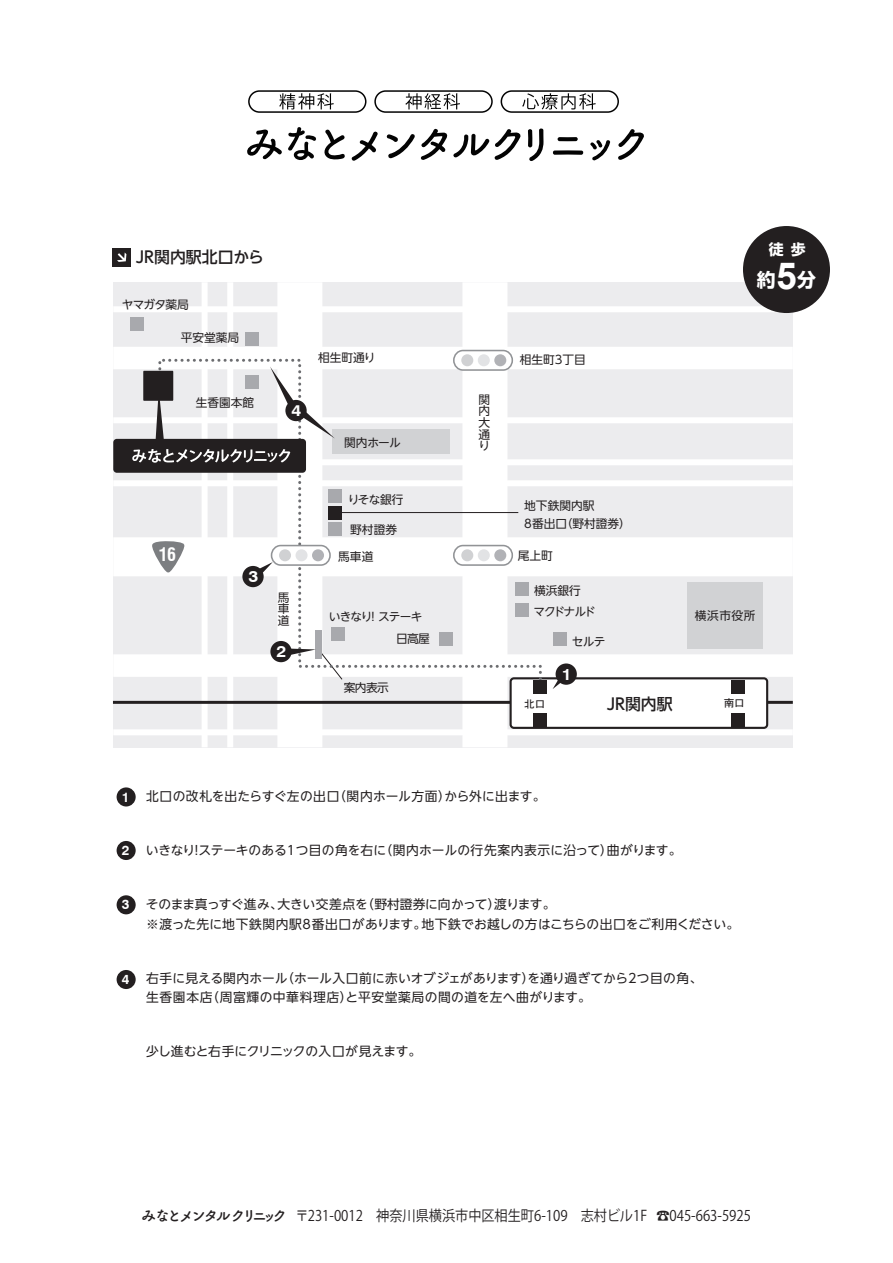
<style>
.page{position:relative;width:893px;height:1263px;background:#fff}
.page>*{position:absolute;margin:0;border:0;box-sizing:border-box;transform-origin:0 0}
.t1{font:700 18.9px "UD Shin Go Pro";color:#fff}
.t2{font:700 condensed 18px "Swiss 721 BT";color:#fff}
.t3{font:500 15.9px "UD Shin Go NT Pro";color:#231f20}
.t4{font:700 15.9px "Swiss 721 BT";color:#fff;scale:1.09 1}
.t5{font:700 14.85px "UD Shin Go Pro";color:#fff}
.t6{font:14.7px "Koz Go Pr 6 N";color:#231f20;scale:.89 1}
.t7{font:700 13.5px "Swiss 721 BT";color:#fff}
.t8{font:12.75px/19.2px "UD Shin Go NT Pro";letter-spacing:.015em;color:#231f20}
.t9{font:12.75px "UD Shin Go NT Pro";letter-spacing:-.02em;color:#231f20}
.t10{font:11.7px/11.7px "UD Shin Go NT Pro";color:#231f20;text-align:justify}
.t11{font:11.7px/21px "UD Shin Go NT Pro";letter-spacing:-.085em;color:#231f20}
.t12{font:11.7px "UD Shin Go NT Pro";letter-spacing:-.075em;color:#231f20}
.t13{font:10.65px "Heisei Kaku Go Std W5";color:#231f20}
.s1{font-family:"Arial";font-size:37.2px}
.s2{font-family:"Tsuku A Rd Gothic Std B";font-size:14.85px}
</style>
<div class="page">
<svg style="left:247px;top:127px;width:69px;height:33px"></svg>
<svg style="left:324px;top:129px;width:54px;height:32px"></svg>
<svg style="left:386px;top:128px;width:135px;height:32px"></svg>
<svg style="left:528px;top:128px;width:15px;height:33px"></svg>
<svg style="left:552px;top:129px;width:92px;height:32px"></svg>
<div style="left:501px;top:90px;width:118px;height:23px;border:2px solid #030303;border-radius:11px"></div>
<svg style="left:522px;top:93px;width:74px;height:16px"></svg>
<div style="left:374px;top:90px;width:119px;height:23px;border:2px solid #030303;border-radius:11px"></div>
<svg style="left:405px;top:93px;width:55px;height:16px"></svg>
<div style="left:248px;top:90px;width:118px;height:23px;border:2px solid #030303;border-radius:11px"></div>
<svg style="left:279px;top:93px;width:55px;height:16px"></svg>
<div style="left:117px;top:787px;width:19px;height:19px;background:#231f20;border-radius:50%"></div>
<div style="left:117px;top:841px;width:19px;height:19px;background:#231f20;border-radius:50%"></div>
<div style="left:117px;top:895px;width:19px;height:19px;background:#231f20;border-radius:50%"></div>
<div style="left:117px;top:970px;width:19px;height:19px;background:#231f20;border-radius:50%"></div>
<div style="left:112px;top:248px;width:18px;height:18px;background:#231f20"></div>
<svg style="left:117px;top:252px;width:9px;height:10px"></svg>
<div style="left:113px;top:282px;width:680px;height:465px;background:#ececee"></div>
<div style="left:113px;top:654px;width:680px;height:23px;background:#fff"></div>
<div style="left:113px;top:480px;width:680px;height:6px;background:#fff"></div>
<div style="left:113px;top:417px;width:680px;height:6px;background:#fff"></div>
<div style="left:113px;top:306px;width:680px;height:6px;background:#fff"></div>
<div style="left:113px;top:459px;width:680px;height:6px;background:#fff"></div>
<div style="left:113px;top:729px;width:680px;height:6px;background:#fff"></div>
<div style="left:113px;top:537px;width:680px;height:39px;background:#fff"></div>
<div style="left:462px;top:282px;width:45px;height:465px;background:#fff"></div>
<div style="left:277px;top:282px;width:45px;height:465px;background:#fff"></div>
<div style="left:113px;top:347px;width:680px;height:22px;background:#fff"></div>
<div style="left:227px;top:282px;width:6px;height:465px;background:#fff"></div>
<div style="left:202px;top:282px;width:6px;height:465px;background:#fff"></div>
<hr style="left:113px;top:701px;width:680px;height:3px;background:#231f20">
<div style="left:511px;top:678px;width:256px;height:50px;background:#fff;border-radius:3px"></div>
<div style="left:510px;top:677px;width:258px;height:52px;border:2px solid #231f20;border-radius:3px"></div>
<div style="left:688px;top:582px;width:75px;height:66px;background:#d1d2d4"></div>
<div style="left:533px;top:680px;width:14px;height:13px;background:#231f20"></div>
<div style="left:533px;top:713px;width:14px;height:13px;background:#231f20"></div>
<div style="left:731px;top:680px;width:14px;height:13px;background:#231f20"></div>
<div style="left:731px;top:713px;width:14px;height:13px;background:#231f20"></div>
<div style="left:130px;top:317px;width:13px;height:13px;background:#a8a9ad"></div>
<div style="left:245px;top:332px;width:14px;height:13px;background:#a8a9ad"></div>
<div style="left:553px;top:632px;width:13px;height:13px;background:#a8a9ad"></div>
<div style="left:453px;top:350px;width:60px;height:21px;border:2px solid #919396;border-radius:9px"></div>
<div style="left:461px;top:354px;width:12px;height:12px;background:#d0d1d3;border-radius:50%"></div>
<div style="left:478px;top:354px;width:12px;height:12px;background:#e2e3e5;border-radius:50%"></div>
<svg style="left:494px;top:354px;width:12px;height:12px"></svg>
<svg style="left:152px;top:542px;width:5px;height:16px"></svg>
<svg style="left:157px;top:357px;width:386px;height:325px"></svg>
<svg style="left:553px;top:671px;width:10px;height:18px"></svg>
<div style="left:556px;top:663px;width:21px;height:22px;background:#231f20;border-radius:50%"></div>
<svg style="left:285px;top:646px;width:58px;height:34px"></svg>
<div style="left:270px;top:641px;width:22px;height:21px;background:#231f20;border-radius:50%"></div>
<svg style="left:254px;top:562px;width:19px;height:16px"></svg>
<div style="left:242px;top:566px;width:22px;height:21px;background:#231f20;border-radius:50%"></div>
<div style="left:272px;top:545px;width:58px;height:20px;background:#fff;border-radius:9px"></div>
<div style="left:271px;top:545px;width:60px;height:21px;border:2px solid #919396;border-radius:9px"></div>
<div style="left:279px;top:549px;width:12px;height:12px;background:#d0d1d3;border-radius:50%"></div>
<div style="left:296px;top:549px;width:12px;height:12px;background:#e2e3e5;border-radius:50%"></div>
<div style="left:312px;top:549px;width:12px;height:12px;background:#b1b2b6;border-radius:50%"></div>
<div style="left:743px;top:226px;width:87px;height:87px;background:#231f20;border-radius:50%"></div>
<div style="left:113px;top:439px;width:193px;height:34px;background:#231f20;border-radius:4px"></div>
<svg style="left:132px;top:366px;width:203px;height:97px"></svg>
<p class="t3" style="left:136px;top:244px;width:130px">JR関内駅北口から</p>
<p class="t10" style="left:122px;top:299px;width:68px">ヤマガタ薬局</p>
<p class="t10" style="left:181px;top:332px;width:60px">平安堂薬局</p>
<p class="t10" style="left:196px;top:396px;width:60px">生香園本館</p>
<p class="t4" style="left:292px;top:401px;width:11px">4</p>
<h2 class="t2" style="left:159px;top:544px;width:19px">16</h2>
<p class="t4" style="left:249px;top:567px;width:11px">3</p>
<p class="t10" style="left:278px;top:591px;width:13px">馬車道</p>
<p class="t4" style="left:277px;top:642px;width:11px">2</p>
<p class="t10" style="left:318px;top:351px;width:59px">相生町通り</p>
<p class="t10" style="left:344px;top:437px;width:58px">関内ホール</p>
<p class="t10" style="left:348px;top:494px;width:57px">りそな銀行</p>
<p class="t10" style="left:350px;top:524px;width:48px">野村證券</p>
<p class="t10" style="left:478px;top:393px;width:13px">関内大通り</p>
<p class="t10" style="left:520px;top:353px;width:68px">相生町3丁目</p>
<p class="t10" style="left:524px;top:496px;width:108px;line-height:18px">地下鉄関内駅<br>8番出口（野村證券）</p>
<p class="t5" style="left:769px;top:237px;width:38px">徒 歩</p>
<h1 class="t1" style="left:757px;top:264px;width:61px">約<span class="s1">5</span>分</h1>
<p class="t10" style="left:518px;top:550px;width:37px">尾上町</p>
<p class="t11" style="left:534px;top:580px;width:64px">横浜銀行<br>マクドナルド</p>
<p class="t10" style="left:572px;top:635px;width:35px">セルテ</p>
<p class="t10" style="left:338px;top:551px;width:37px">馬車道</p>
<p class="t12" style="left:329px;top:607px;width:95px">いきなり！ステーキ</p>
<p class="t10" style="left:695px;top:610px;width:62px">横浜市役所</p>
<p class="t10" style="left:396px;top:633px;width:35px">日高屋</p>
<p class="t10" style="left:344px;top:681px;width:47px">案内表示</p>
<p class="t4" style="left:562px;top:665px;width:11px">1</p>
<p class="t3" style="left:607px;top:691px;width:68px">JR関内駅</p>
<p class="t13" style="left:524px;top:698px;width:23px">北口</p>
<p class="t13" style="left:724px;top:696px;width:23px">南口</p>
<p class="t7" style="left:122px;top:788px;width:9px">1</p>
<p class="t8" style="left:146px;top:787px;width:401px">北口の改札を出たらすぐ左の出口（関内ホール方面）から外に出ます。</p>
<p class="t7" style="left:122px;top:842px;width:9px">2</p>
<p class="t8" style="left:146px;top:841px;width:537px">いきなり！ステーキのある1つ目の角を右に（関内ホールの行先案内表示に沿って）曲がります。</p>
<p class="t7" style="left:122px;top:896px;width:9px">3</p>
<p class="t8" style="left:146px;top:895px;width:595px">そのまま真っすぐ進み、大きい交差点を（野村證券に向かって）渡ります。<br>※渡った先に地下鉄関内駅8番出口があります。地下鉄でお越しの方はこちらの出口をご利用ください。</p>
<p class="t7" style="left:122px;top:971px;width:9px">4</p>
<p class="t8" style="left:146px;top:968px;width:558px">右手に見える関内ホール（ホール入口前に赤いオブジェがあります）を通り過ぎてから2つ目の角、生香園本店（周富輝の中華料理店）と平安堂薬局の間の道を左へ曲がります。</p>
<p class="t9" style="left:146px;top:1040px;width:277px">少し進むと右手にクリニックの入口が見えます。</p>
<p class="t6" style="left:141px;top:1207px;width:687px"><span class="s2">みなとメンタルクリニック</span>〒231-0012　神奈川県横浜市中区相生町6-109　志村ビル1F ☎045-663-5925</p>
</div>
